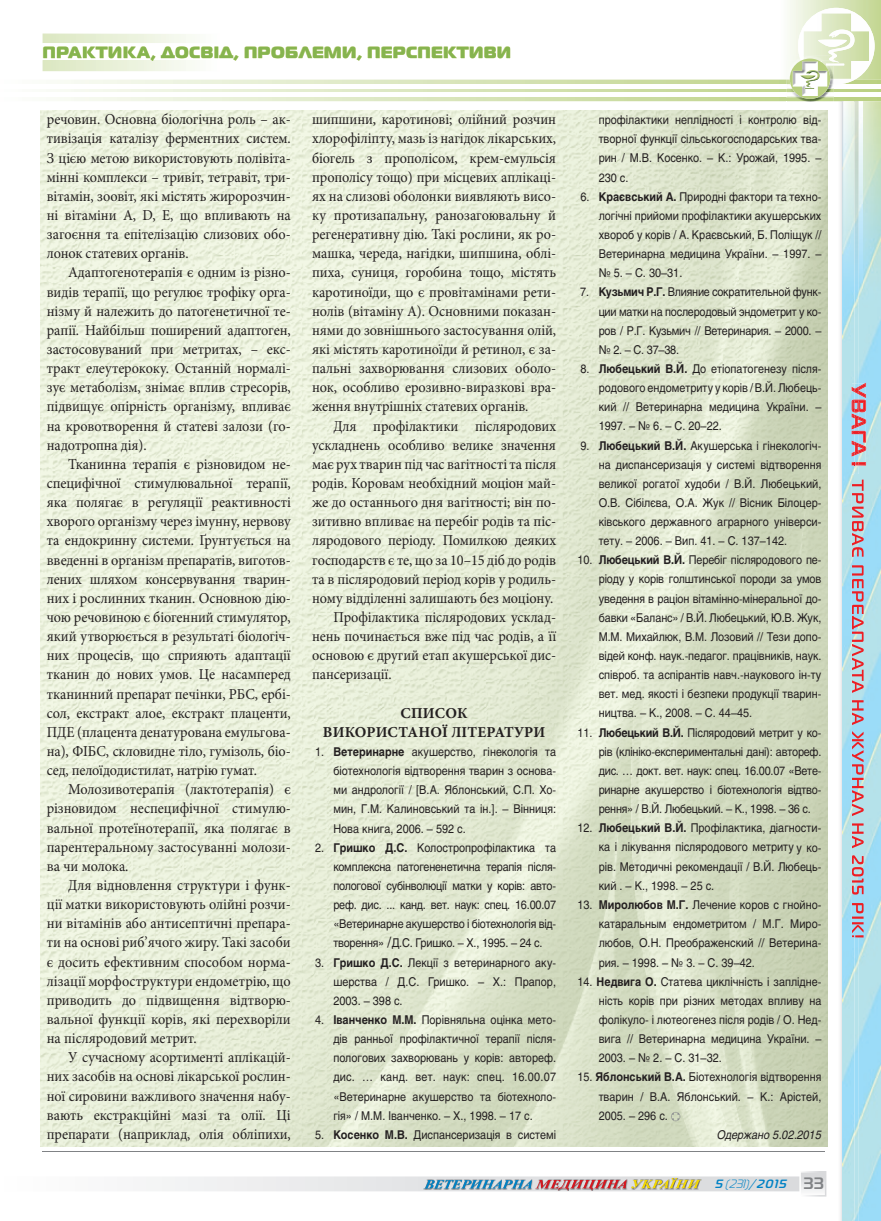
<style>
.page{position:relative;width:881px;height:1221px;background:#fff}
.page>*{position:absolute;margin:0;border:0;box-sizing:border-box;transform-origin:0 0}
.t1{font:16.5px "Magistral Black C";letter-spacing:.025em;color:#b8cf7f}
.t2{font:15.15px/19.2px "Minion Pro";letter-spacing:-.005em;color:#231f20;text-align:justify;scale:.94 1}
.t3{font:700 15.15px/19.2px "Minion Pro";letter-spacing:.01em;color:#231f20;text-align:center}
.t4{font:12px/19.2px "Helios";color:#231f20;text-align:justify;scale:.9 1}
.t5{font:italic 12px "Helios";color:#231f20;scale:.9 1}
.t6{font:italic 700 12px "Magistral C";color:#0082c5}
.s1{font-weight:700}
.s2{font-family:"Minion Pro";font-size:15.45px}
.s3{font-weight:400}
.s4{font-style:normal;font-size:16.5px;color:#808285}
</style>
<div class="page">
<img style="left:840px;top:102px;width:40px;height:1118px">
<hr style="left:43px;top:1151px;width:781px;height:1px;background:#808285">
<svg style="left:146px;top:1171px;width:680px;height:25px"></svg>
<img style="left:41px;top:111px;width:786px;height:1035px">
<svg style="left:42px;top:0;width:838px;height:102px"></svg>
<img style="left:854px;top:101px;width:8px;height:1119px">
<img style="left:851px;top:382px;width:14px;height:1px">
<svg style="left:851px;top:383px;width:14px;height:83px"></svg>
<img style="left:851px;top:474px;width:12px;height:463px">
<img style="left:854px;top:474px;width:4px;height:463px">
<img style="left:858px;top:474px;width:4px;height:463px">
<svg style="left:670px;top:1111px;width:10px;height:10px"></svg>
<p class="t1" style="left:43px;top:42px;width:470px">ПРАКТИКА, ДОСВІД, ПРОБЛЕМИ, ПЕРСПЕКТИВИ</p>
<p class="t2" style="left:47px;top:110px;width:261px">речовин. Основна біологічна роль – ак&shy;тивізація каталізу ферментних систем.<br>З цією метою використовують полівіта&shy;мінні комплекси – тривіт, тетравіт, три&shy;вітамін, зоовіт, які містять жиророзчин&shy;ні вітаміни А, D, Е, що впливають на загоєння та епітелізацію слизових обо&shy;лонок статевих органів.</p>
<p class="t2" style="left:47px;top:263px;width:261px;text-indent:21px">Адаптогенотерапія є одним із різно&shy;видів терапії, що регулює трофіку орга&shy;нізму й належить до патогенетичної те&shy;рапії. Найбільш поширений адаптоген, застосовуваний при метритах, – екс&shy;тракт елеутерококу. Останній нормалі&shy;зує метаболізм, знімає вплив стресорів, підвищує опірність організму, впливає на кровотворення й статеві залози (го&shy;надотропна дія).</p>
<p class="t2" style="left:47px;top:454px;width:261px;text-indent:21px">Тканинна терапія є різновидом не&shy;специфічної стимулювальної терапії, яка полягає в регуляції реактивності хворого організму через імунну, нервову та ендокринну системи. Ґрунтується на введенні в організм препаратів, виготов&shy;лених шляхом консервування тварин&shy;них і рослинних тканин. Основною дію&shy;чою речовиною є біогенний стимулятор, який утворюється в результаті біологіч&shy;них процесів, що сприяють адаптації тканин до нових умов. Це насамперед тканинний препарат печінки, РБС, ербі&shy;сол, екстракт алое, екстракт плаценти, ПДЕ (плацента денатурована емульгова&shy;на), ФІБС, скловидне тіло, гумізоль, біо&shy;сед, пелоїдодистилат, натрію гумат.</p>
<p class="t2" style="left:47px;top:779px;width:261px;text-indent:21px">Молозивотерапія (лактотерапія) є різновидом неспецифічної стимулю&shy;вальної протеїнотерапії, яка полягає в парентеральному застосуванні молози&shy;ва чи молока.</p>
<p class="t2" style="left:47px;top:875px;width:261px;text-indent:21px">Для відновлення структури і функ&shy;ції матки використовують олійні розчи&shy;ни вітамінів або антисептичні препара&shy;ти на основі риб’ячого жиру. Такі засоби є досить ефективним способом норма&shy;лізації морфоструктури ендометрію, що приводить до підвищення відтворю&shy;вальної функції корів, які перехворіли на післяродовий метрит.</p>
<p class="t2" style="left:47px;top:1047px;width:261px;text-indent:21px">У сучасному асортименті аплікацій&shy;них засобів на основі лікарської рослин&shy;ної сировини важливого значення набу&shy;вають екстракційні мазі та олії. Ці препарати (наприклад, олія обліпихи,</p>
<p class="t2" style="left:312px;top:110px;width:261px">шипшини, каротинові; олійний розчин хлорофіліпту, мазь із нагідок лікарських, біогель з прополісом, крем-емульсія прополісу тощо) при місцевих аплікаці&shy;ях на слизові оболонки виявляють висо&shy;ку протизапальну, ранозагоювальну й регенеративну дію. Такі рослини, як ро&shy;машка, череда, нагідки, шипшина, облі&shy;пиха, суниця, горобина тощо, містять каротиноїди, що є провітамінами рети&shy;нолів (вітаміну А). Основними показан&shy;нями до зовнішнього застосування олій, які містять каротиноїди й ретинол, є за&shy;пальні захворювання слизових оболо&shy;нок, особливо ерозивно-виразкові вра&shy;ження внутрішніх статевих органів.</p>
<p class="t2" style="left:333px;top:416px;width:238px">Для профілактики післяродових</p>
<p class="t2" style="left:312px;top:435px;width:261px">ускладнень особливо велике значення</p>
<p class="t2" style="left:312px;top:454px;width:261px">має рух тварин під час вагітності та після</p>
<p class="t2" style="left:312px;top:473px;width:261px">родів. Коровам необхідний моціон май-</p>
<p class="t2" style="left:312px;top:493px;width:261px">же до останнього дня вагітності; він по-</p>
<p class="t2" style="left:312px;top:512px;width:261px">зитивно впливає на перебіг родів та піс-</p>
<p class="t2" style="left:312px;top:531px;width:261px">ляродового періоду. Помилкою деяких</p>
<p class="t2" style="left:312px;top:550px;width:261px">господарств є те, що за 10–15 діб до родів</p>
<p class="t2" style="left:312px;top:569px;width:261px">та в післяродовий період корів у родиль-</p>
<p class="t2" style="left:312px;top:588px;width:258px">ному відділенні залишають без моціону.</p>
<p class="t2" style="left:333px;top:607px;width:238px">Профілактика післяродових усклад-</p>
<p class="t2" style="left:312px;top:626px;width:261px">нень починається вже під час родів, а її</p>
<p class="t2" style="left:312px;top:646px;width:261px">основою є другий етап акушерської дис-</p>
<p class="t2" style="left:312px;top:665px;width:86px">пансеризації.</p>
<p class="t3" style="left:323px;top:703px;width:224px">СПИСОК<br>ВИКОРИСТАНОЇ ЛІТЕРАТУРИ</p>
<p class="t4" style="left:333px;top:742px;width:249px;text-indent:-18px">1. <span class="s1">Ветеринарне</span> акушерство, гінекологія та біотехнологія відтворення тварин з основа&shy;ми андрології / [В.А. Яблонський, С.П. Хо&shy;мин, Г.М. Калиновський та ін.]. – Вінниця:<br>Нова книга, 2006. – 592 с.</p>
<p class="t4" style="left:333px;top:837px;width:249px;text-indent:-18px">2. <span class="s1">Гришко Д.С.</span> Колостропрофілактика та комп лексна патогененетична терапія після&shy;пологової субінволюції матки у корів: авто&shy;реф. дис. ... канд. вет. наук: спец. 16.00.07 «Ве теринарне акушерство і біотехнологія від&shy;творення» <span class="s2">/</span>Д.С. Гришко. – Х., 1995. – 24 с.</p>
<p class="t4" style="left:333px;top:952px;width:249px;text-indent:-18px">3. <span class="s1">Гришко Д.С.</span> Лекції з ветеринарного аку&shy;шерства / Д.С. Гришко. – Х.: Прапор, 2003. – 398 с.</p>
<p class="t4" style="left:333px;top:1009px;width:249px;text-indent:-18px">4. <span class="s1">Іванченко М.М.</span> Порівняльна оцінка мето&shy;дів ранньої профілактичної терапії після&shy;пологових захворювань у корів: автореф. дис. … канд. вет. наук: спец. 16.00.07 «Вете ри нарне акушерство та біотехноло&shy;гія» / М.М. Іванченко. – Х., 1998. – 17 с.</p>
<p class="t4" style="left:315px;top:1124px;width:269px">5. <span class="s1">Косенко М.В.</span> Диспансеризація в системі</p>
<p class="t4" style="left:598px;top:110px;width:249px">профілактики неплідності і контролю від&shy;творної функції сільськогосподарських тва&shy;рин / М.В. Косенко. – К.: Урожай, 1995. – 230 с.</p>
<p class="t4" style="left:598px;top:187px;width:249px;text-indent:-18px">6. <span class="s1">Краєвський А.</span> Природні фактори та техно&shy;логічні прийоми профілактики акушерських хвороб у корів / А. Краєвський, Б. Поліщук // Ветеринарна медицина України. – 1997. – № 5. – С. 30–31.</p>
<p class="t4" style="left:598px;top:282px;width:249px;text-indent:-18px">7. <span class="s1">Кузьмич Р.Г.</span> Влияние сократительной функ&shy;ции матки на послеродовый эндо метрит у ко&shy;ров / Р.Г. Кузьмич // Вете ринария. – 2000. – № 2. – С. 37–38.</p>
<p class="t4" style="left:598px;top:359px;width:249px;text-indent:-18px">8. <span class="s1">Любецький В.Й.</span> До етіопатогенезу після&shy;родового ендометриту у корів / В.Й. Любець&shy;кий // Ветеринарна медицина України. – 1997. – № 6. – С. 20–22.</p>
<p class="t4" style="left:598px;top:435px;width:249px;text-indent:-18px">9. <span class="s1">Любецький В.Й.</span> Акушерська і гінекологіч&shy;на диспансеризація у системі відтворення великої рогатої худоби / В.Й. Любецький, О.В. Сібілєва, О.А. Жук // Вісник Біло цер&shy;ківського державного аграрного універси&shy;тету. – 2006. – Вип. 41. – С. 137–142.</p>
<p class="t4" style="left:598px;top:550px;width:249px;text-indent:-21px">10. <span class="s1">Любецький В.Й.</span> Перебіг післяродового пе&shy;ріоду у корів голштинської породи за умов уведення в раціон вітамінно-мінеральної до&shy;бавки «Баланс» / В.Й. Любецький, Ю.В. Жук, М.М. Михайлюк, В.М. Лозовий // Тези допо&shy;відей конф. наук.-педагог. працівників, наук. співроб. та аспірантів навч.-наукового ін-ту вет. мед. якості і безпеки продукції тварин&shy;ництва. – К., 2008. – С. 44–45.</p>
<p class="t4" style="left:598px;top:722px;width:249px;text-indent:-21px">11. <span class="s1">Любецький В.Й.</span> Післяродовий метрит у ко&shy;рів (клініко-експериментальні дані): автореф. дис. … докт. вет. наук: спец. 16.00.07 «Ве те&shy;ринарне акушерство і біотехнологія відтво&shy;рення» / В.Й. Любецький. – К., 1998. – 36 с.</p>
<p class="t4" style="left:598px;top:818px;width:249px;text-indent:-21px">12. <span class="s1">Любецький В.Й.</span> Профілактика, діагности&shy;ка і лікування післяродового метриту у ко&shy;рів. Методичні рекомендації / В.Й. Лю бець - кий . – К., 1998. – 25 с.</p>
<p class="t4" style="left:598px;top:895px;width:249px;text-indent:-21px">13. <span class="s1">Миролюбов М.Г.</span> Лечение коров с гнойно&shy;катаральным ендометритом / М.Г. Миро - любов, О.H. Преображенский // Ветери на&shy;рия. – 1998. – № 3. – С. 39–42.</p>
<p class="t4" style="left:598px;top:971px;width:249px;text-indent:-21px">14. <span class="s1">Недвига О.</span> Статева циклічність і заплідне&shy;ність корів при різних методах впливу на фолікуло- і лютеогенез після родів / О. Не д&shy;вига // Ветеринарна медицина Украї ни. – 2003. – № 2. – С. 31–32.</p>
<p class="t4" style="left:598px;top:1067px;width:249px;text-indent:-21px">15. <span class="s1">Яблонський В.А.</span> Біотехнологія відтворення тварин / В.А. Яблонський. – К.: Арістей, 2005. – 296 с.</p>
<p class="t5" style="left:716px;top:1127px;width:117px">Одержано 5.02.2015</p>
<p class="t6" style="left:714px;top:1176px;width:111px">5 <span class="s3">(231)</span>/2015 <span class="s4">3 3</span></p>
</div>
